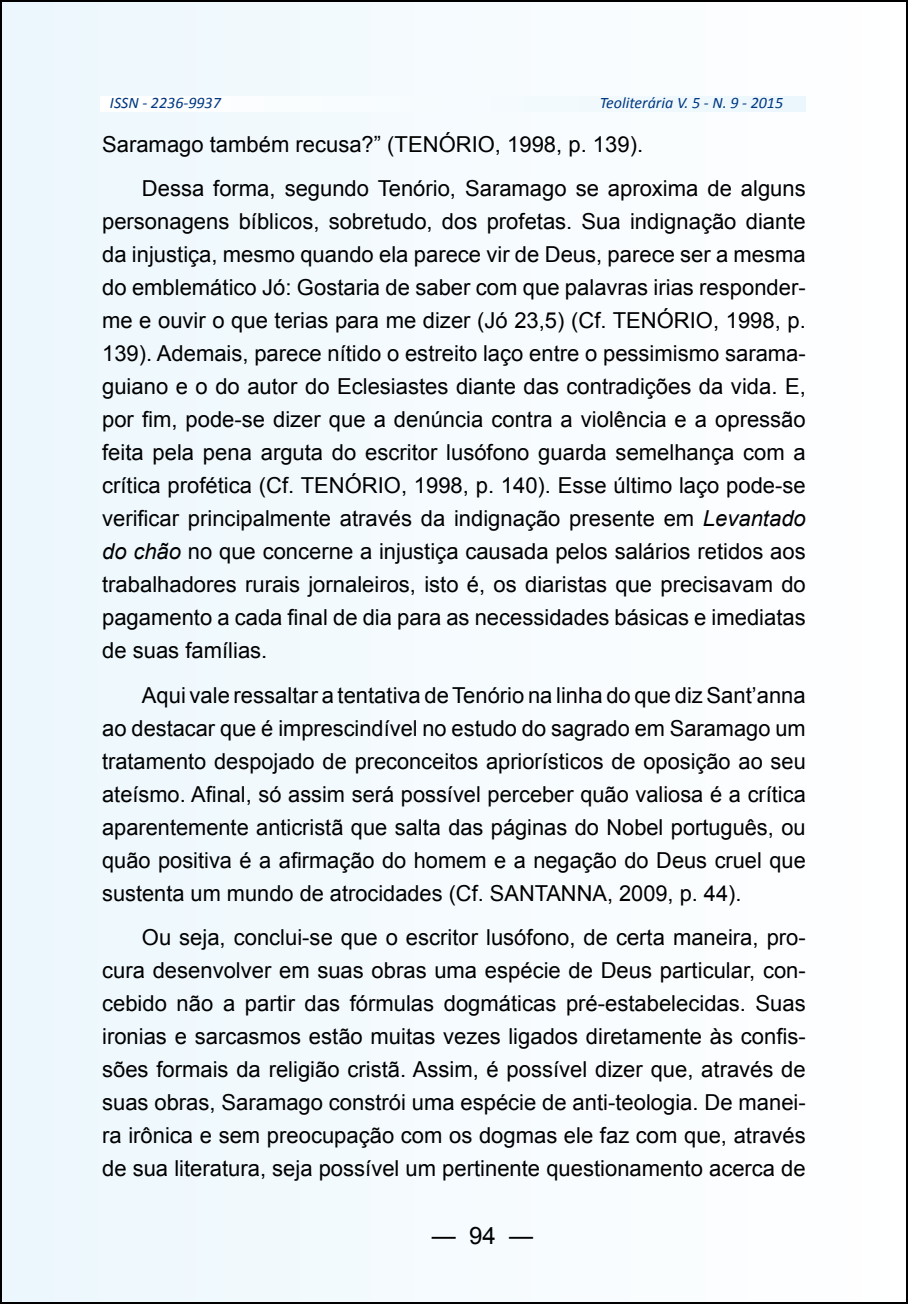
<style>
.page{position:relative;width:908px;height:1304px;background:#fff}
.page>*{position:absolute;margin:0;border:0;box-sizing:border-box;transform-origin:0 0}
.t1{font:24px "Arial";color:#000}
.t2{font:22px/33px "Arial";color:#000;text-align:justify}
.t3{font:italic 16px "Calibri";color:#003882}
.s1{font-style:italic}
</style>
<div class="page">
<div style="left:1px;top:1px;width:905px;height:1302px;background:#f5fbfe"></div>
<p class="t3" style="left:110px;top:93px;width:112px">ISSN - 2236-9937</p>
<p class="t3" style="left:599px;top:93px;width:185px">Teoliterária V. 5 - N. 9 - 2015</p>
<p class="t2" style="left:142px;top:122px;width:665px;line-height:44.4px;text-indent:-40px">Saramago também recusa?” (TENÓRIO, 1998, p. 139).<br>Dessa forma, segundo Tenório, Saramago se aproxima de alguns</p>
<p class="t2" style="left:102px;top:205px;width:704px">personagens bíblicos, sobretudo, dos profetas. Sua indignação diante da injustiça, mesmo quando ela parece vir de Deus, parece ser a mesma do emblemático Jó: Gostaria de saber com que palavras irias responder&shy;me e ouvir o que terias para me dizer (Jó 23,5) (Cf. TENÓRIO, 1998, p.<br>139). Ademais, parece nítido o estreito laço entre o pessimismo sarama&shy;guiano e o do autor do Eclesiastes diante das contradições da vida. E, por fim, pode-se dizer que a denúncia contra a violência e a opressão feita pela pena arguta do escritor lusófono guarda semelhança com a crítica profética (Cf. TENÓRIO, 1998, p. 140). Esse último laço pode-se verificar principalmente através da indignação presente em <span class="s1">Levantado do chão</span> no que concerne a injustiça causada pelos salários retidos aos trabalhadores rurais jornaleiros, isto é, os diaristas que precisavam do pagamento a cada final de dia para as necessidades básicas e imediatas de suas famílias.</p>
<p class="t2" style="left:102px;top:679px;width:704px;text-indent:40px">Aqui vale ressaltar a tentativa de Tenório na linha do que diz Sant’anna ao destacar que é imprescindível no estudo do sagrado em Saramago um tratamento despojado de preconceitos apriorísticos de oposição ao seu ateísmo. Afinal, só assim será possível perceber quão valiosa é a crítica aparentemente anticristã que salta das páginas do Nobel português, ou quão positiva é a afirmação do homem e a negação do Deus cruel que sustenta um mundo de atrocidades (Cf. SANTANNA, 2009, p. 44).</p>
<p class="t2" style="left:102px;top:921px;width:705px;text-indent:40px">Ou seja, conclui-se que o escritor lusófono, de certa maneira, pro&shy;cura desenvolver em suas obras uma espécie de Deus particular, con&shy;cebido não a partir das fórmulas dogmáticas pré-estabelecidas. Suas ironias e sarcasmos estão muitas vezes ligados diretamente às confis&shy;sões formais da religião cristã. Assim, é possível dizer que, através de suas obras, Saramago constrói uma espécie de anti-teologia. De manei&shy;ra irônica e sem preocupação com os dogmas ele faz com que, através de sua literatura, seja possível um pertinente questionamento acerca de</p>
<p class="t1" style="left:431px;top:1219px;width:103px">— 94 —</p>
</div>
